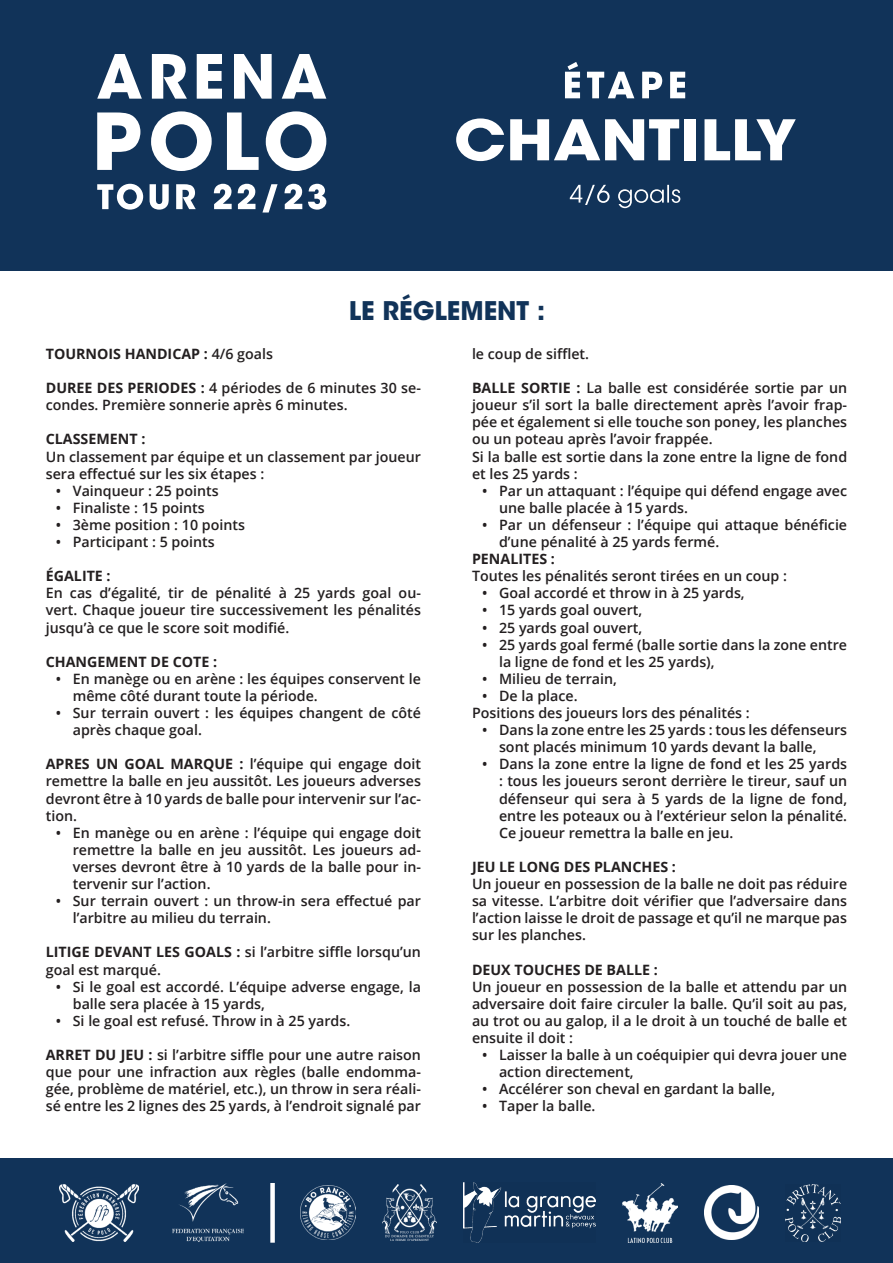
<style>
.page{position:relative;width:893px;height:1263px;background:#fff}
.page>*{position:absolute;margin:0;border:0;box-sizing:border-box;transform-origin:0 0}
.t1{font:700 55.5px "ITC Avant Garde Std";color:#fff;scale:1.13 1}
.t2{font:700 25.5px "ITC Avant Garde Std";color:#113359}
.t3{font:600 14.25px/17.1px "Open Sans";color:#231f20}
.t4{font:700 14.25px "Open Sans";color:#231f20}
.s1{font-weight:600}
.s2{font-weight:700}
</style>
<div class="page">
<div style="left:0;top:1159px;width:893px;height:104px;background:#113359"></div>
<div style="left:0;top:0;width:893px;height:270px;background:#113359"></div>
<img style="left:301px;top:1186px;width:54px;height:54px">
<img style="left:60px;top:1184px;width:78px;height:57px">
<img style="left:382px;top:1185px;width:55px;height:56px">
<img style="left:464px;top:1183px;width:132px;height:60px">
<img style="left:623px;top:1183px;width:54px;height:59px">
<img style="left:704px;top:1186px;width:55px;height:54px">
<img style="left:786px;top:1184px;width:54px;height:57px">
<img style="left:172px;top:1184px;width:71px;height:58px">
<div style="left:270px;top:1183px;width:5px;height:60px;background:#fff"></div>
<svg style="left:97px;top:54px;width:229px;height:45px"></svg>
<svg style="left:97px;top:111px;width:229px;height:60px"></svg>
<svg style="left:97px;top:184px;width:229px;height:28px"></svg>
<svg style="left:565px;top:62px;width:120px;height:36px"></svg>
<svg style="left:570px;top:185px;width:110px;height:23px"></svg>
<h1 class="t1" style="left:454px;top:104px;width:305px">CHANTILLY</h1>
<h2 class="t2" style="left:349px;top:294px;width:198px">LE RÉGLEMENT :</h2>
<p class="t4" style="left:46px;top:344px;width:229px">TOURNOIS HANDICAP : <span class="s1">4/6 goals</span></p>
<p class="t3" style="left:46px;top:379px;width:377px"><span class="s2">DUREE DES PERIODES :</span> 4 périodes de 6 minutes 30 se&shy;condes. Première sonnerie après 6 minutes.</p>
<p class="t4" style="left:46px;top:429px;width:101px">CLASSEMENT :</p>
<p class="t3" style="left:46px;top:447px;width:377px">Un classement par équipe et un classement par joueur sera effectué sur les six étapes :</p>
<p class="t3" style="left:56px;top:482px;width:164px">• Vainqueur : 25 points</p>
<p class="t3" style="left:56px;top:499px;width:151px">• Finaliste : 15 points</p>
<p class="t3" style="left:56px;top:516px;width:191px">• 3ème position : 10 points</p>
<p class="t3" style="left:56px;top:533px;width:160px">• Participant : 5 points</p>
<p class="t4" style="left:46px;top:566px;width:66px">ÉGALITE :</p>
<p class="t3" style="left:46px;top:584px;width:377px;text-align:justify">En cas d’égalité, tir de pénalité à 25 yards goal ou&shy;vert. Chaque joueur tire successivement les pénalités jusqu’à ce que le score soit modifié.</p>
<p class="t4" style="left:46px;top:651px;width:173px">CHANGEMENT DE COTE :</p>
<p class="t3" style="left:73px;top:670px;width:350px;text-indent:-17px">• En manège ou en arène : les équipes conservent le même côté durant toute la période.</p>
<p class="t3" style="left:73px;top:704px;width:350px;text-indent:-17px">• Sur terrain ouvert : les équipes changent de côté après chaque goal.</p>
<p class="t3" style="left:46px;top:755px;width:377px;text-align:justify"><span class="s2">APRES UN GOAL MARQUE :</span> l’équipe qui engage doit remettre la balle en jeu aussitôt. Les joueurs adverses devront être à 10 yards de balle pour intervenir sur l’ac&shy;tion.</p>
<p class="t3" style="left:73px;top:824px;width:350px;text-align:justify;text-indent:-17px">• En manège ou en arène : l’équipe qui engage doit remettre la balle en jeu aussitôt. Les joueurs ad&shy;verses devront être à 10 yards de la balle pour in&shy;tervenir sur l’action.</p>
<p class="t3" style="left:73px;top:892px;width:350px;text-indent:-17px">• Sur terrain ouvert : un throw-in sera effectué par l’arbitre au milieu du terrain.</p>
<p class="t3" style="left:46px;top:943px;width:377px"><span class="s2">LITIGE DEVANT LES GOALS :</span> si l’arbitre siffle lorsqu’un goal est marqué.</p>
<p class="t3" style="left:73px;top:978px;width:350px;text-indent:-17px">• Si le goal est accordé. L’équipe adverse engage, la balle sera placée à 15 yards,</p>
<p class="t3" style="left:56px;top:1012px;width:296px">• Si le goal est refusé. Throw in à 25 yards.</p>
<p class="t3" style="left:46px;top:1046px;width:377px;text-align:justify"><span class="s2">ARRET DU JEU :</span> si l’arbitre siffle pour une autre raison que pour une infraction aux règles (balle endomma&shy;gée, problème de matériel, etc.), un throw in sera réali&shy;sé entre les 2 lignes des 25 yards, à l’endroit signalé par</p>
<p class="t3" style="left:472px;top:345px;width:119px">le coup de sifflet.</p>
<p class="t3" style="left:472px;top:379px;width:377px"><span class="s2">BALLE SORTIE :</span> La balle est considérée sortie par un joueur s’il sort la balle directement après l’avoir frap&shy;pée et également si elle touche son poney, les planches ou un poteau après l’avoir frappée.<br>Si la balle est sortie dans la zone entre la ligne de fond et les 25 yards :</p>
<p class="t3" style="left:499px;top:482px;width:350px;text-indent:-17px">• Par un attaquant : l’équipe qui défend engage avec une balle placée à 15 yards.</p>
<p class="t3" style="left:499px;top:516px;width:350px;text-indent:-17px">• Par un défenseur : l’équipe qui attaque bénéficie d’une pénalité à 25 yards fermé.</p>
<p class="t4" style="left:472px;top:549px;width:84px">PENALITES :</p>
<p class="t3" style="left:472px;top:567px;width:317px">Toutes les pénalités seront tirées en un coup :</p>
<p class="t3" style="left:482px;top:584px;width:264px">• Goal accordé et throw in à 25 yards,</p>
<p class="t3" style="left:482px;top:601px;width:162px">• 15 yards goal ouvert,</p>
<p class="t3" style="left:482px;top:618px;width:162px">• 25 yards goal ouvert,</p>
<p class="t3" style="left:499px;top:636px;width:350px;text-indent:-17px">• 25 yards goal fermé (balle sortie dans la zone entre la ligne de fond et les 25 yards),</p>
<p class="t3" style="left:482px;top:670px;width:137px">• Milieu de terrain,</p>
<p class="t3" style="left:472px;top:687px;width:279px;text-indent:10px">• De la place.<br>Positions des joueurs lors des pénalités :</p>
<p class="t3" style="left:499px;top:721px;width:350px;text-indent:-17px">• Dans la zone entre les 25 yards : tous les défenseurs sont placés minimum 10 yards devant la balle,</p>
<p class="t3" style="left:499px;top:755px;width:350px;text-align:justify;text-indent:-17px">• Dans la zone entre la ligne de fond et les 25 yards : tous les joueurs seront derrière le tireur, sauf un défenseur qui sera à 5 yards de la ligne de fond, entre les poteaux ou à l’extérieur selon la pénalité.<br>Ce joueur remettra la balle en jeu.</p>
<p class="t4" style="left:472px;top:857px;width:205px">JEU LE LONG DES PLANCHES :</p>
<p class="t3" style="left:472px;top:875px;width:377px;text-align:justify">Un joueur en possession de la balle ne doit pas réduire sa vitesse. L’arbitre doit vérifier que l’adversaire dans l’action laisse le droit de passage et qu’il ne marque pas sur les planches.</p>
<p class="t4" style="left:472px;top:959px;width:187px">DEUX TOUCHES DE BALLE :</p>
<p class="t3" style="left:472px;top:978px;width:377px;text-align:justify">Un joueur en possession de la balle et attendu par un adversaire doit faire circuler la balle. Qu’il soit au pas, au trot ou au galop, il a le droit à un touché de balle et ensuite il doit :</p>
<p class="t3" style="left:499px;top:1046px;width:350px;text-indent:-17px">• Laisser la balle à un coéquipier qui devra jouer une action directement,</p>
<p class="t3" style="left:482px;top:1080px;width:295px">• Accélérer son cheval en gardant la balle,</p>
<p class="t3" style="left:482px;top:1097px;width:115px">• Taper la balle.</p>
</div>
